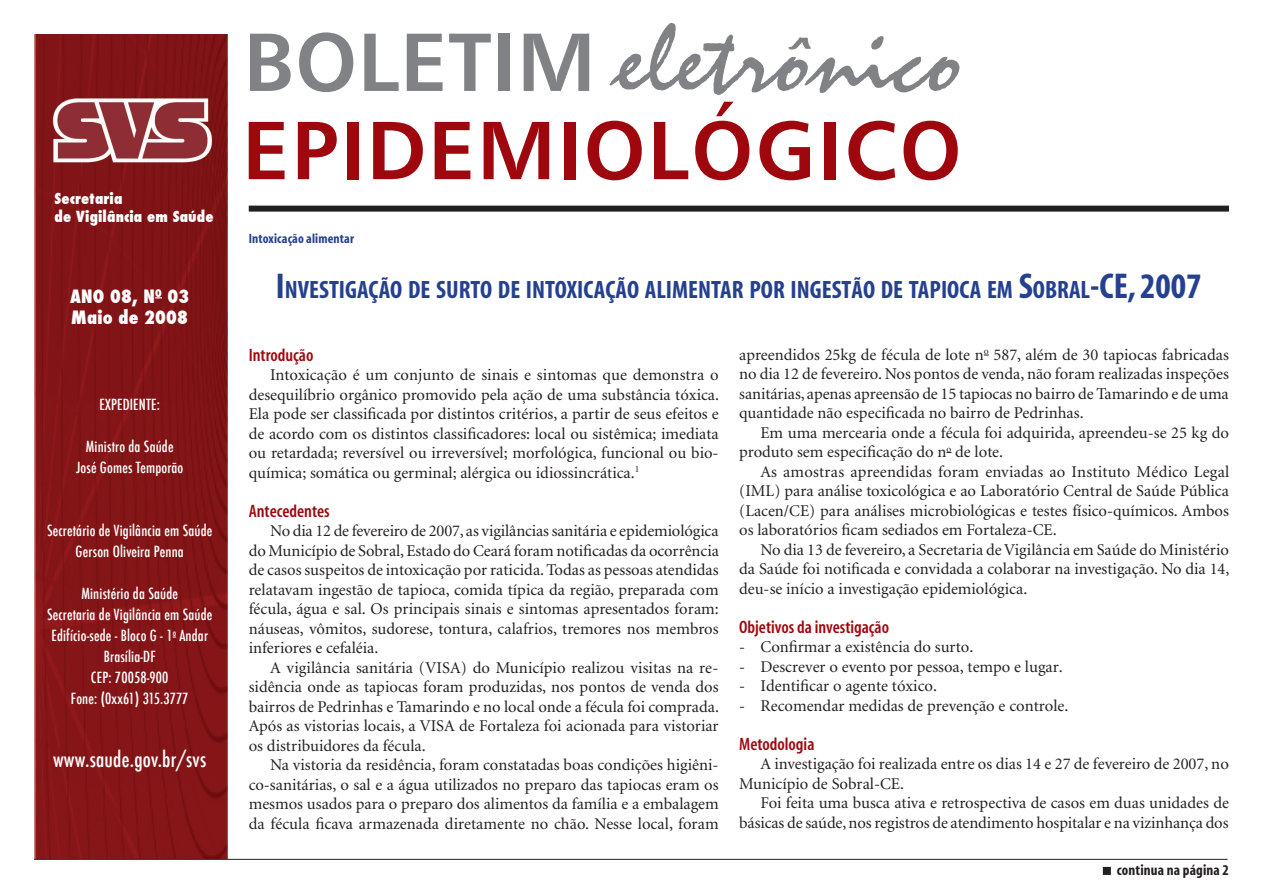
<style>
.page{position:relative;width:1263px;height:893px;background:#fff}
.page>*{position:absolute;margin:0;border:0;box-sizing:border-box;transform-origin:0 0}
.t1{font:97.5px "Staccato 222 BT";letter-spacing:.01em;color:#808285}
.t2{font:82.5px "Humanist 777 BT Bold B";letter-spacing:.025em;color:#9d070d}
.t3{font:82.5px "Humanist 777 BT Bold B";letter-spacing:.01em;color:#808285}
.t4{font:700 condensed 25.2px "Myriad";color:#25408f}
.t5{font:500 condensed 21px "Futura";letter-spacing:.01em;color:#fff}
.t6{font:600 condensed 18px "Myriad";color:#9d070d}
.t7{font:800 condensed 18px/21px "Futura";letter-spacing:.01em;color:#fff}
.t8{font:16.5px/19.5px "Minion";color:#231f20;text-align:justify}
.t9{font:500 condensed 15px/21px "Futura";letter-spacing:.01em;color:#fff;text-align:center}
.t10{font:800 condensed 15px/18px "Futura";letter-spacing:.01em;color:#fff}
.t11{font:700 condensed 15px "Myriad";letter-spacing:.01em;color:#231f20}
.t12{font:700 condensed 13.5px "Myriad";letter-spacing:.01em;color:#25408f}
.s1{font-size:36px}
</style>
<div class="page">
<img style="left:34px;top:34px;width:193px;height:825px">
<hr style="left:34px;top:859px;width:1193px;height:1px;background:#231f20">
<div style="left:249px;top:206px;width:980px;height:6px;background:#231f20"></div>
<div style="left:1103px;top:868px;width:7px;height:6px;background:#231f20"></div>
<div style="left:1103px;top:867px;width:8px;height:8px;border:2px solid #231f20"></div>
<p class="t10" style="left:55px;top:189px;width:161px">Secretaria<br>de Vigilância em Saúde</p>
<p class="t7" style="left:70px;top:286px;width:121px">ANO 08, N<sup>O</sup> 03<br>Maio de 2008</p>
<p class="t9" style="left:100px;top:394px;width:62px">EXPEDIENTE:</p>
<p class="t9" style="left:76px;top:436px;width:109px">Ministro da Saúde<br>José Gomes Temporão</p>
<p class="t9" style="left:47px;top:520px;width:167px">Secretário de Vigilância em Saúde<br>Gerson Oliveira Penna</p>
<p class="t9" style="left:47px;top:583px;width:167px">Ministério da Saúde<br>Secretaria de Vigilância em Saúde<br>Edifício-sede - Bloco G - 1<sup>o</sup> Andar<br>Brasília-DF<br>CEP: 70058-900<br>Fone: (0xx61) 315.3777</p>
<p class="t5" style="left:53px;top:746px;width:155px">www.saude.gov.br/svs</p>
<h1 class="t1" style="left:620px;top:5px;width:347px">eletrônico</h1>
<h2 class="t2" style="left:242px;top:98px;width:721px">EPIDEMIOLÓGICO</h2>
<h2 class="t3" style="left:244px;top:10px;width:353px">BOLETIM</h2>
<p class="t12" style="left:249px;top:231px;width:107px">Intoxicação alimentar</p>
<h3 class="t4" style="left:276px;top:277px;width:927px"><span class="s1">I</span>NVESTIGAÇÃO DE SURTO DE INTOXICAÇÃO ALIMENTAR POR INGESTÃO DE TAPIOCA EM <span class="s1">S</span>OBRAL<span class="s1">-CE, 2007</span></h3>
<p class="t6" style="left:249px;top:346px;width:66px">Introdução</p>
<p class="t8" style="left:249px;top:366px;width:472px;text-indent:21px">Intoxicação é um conjunto de sinais e sintomas que demonstra o desequilíbrio orgânico promovido pela ação de uma substância tóxica.<br>Ela pode ser classificada por distintos critérios, a partir de seus efeitos e de acordo com os distintos classificadores: local ou sistêmica; imediata ou retardada; reversível ou irreversível; morfológica, funcional ou bio&shy;química; somática ou germinal; alérgica ou idiossincrática.<sup>1</sup></p>
<p class="t6" style="left:249px;top:502px;width:82px">Antecedentes</p>
<p class="t8" style="left:249px;top:522px;width:472px;text-indent:21px">No dia 12 de fevereiro de 2007, as vigilâncias sanitária e epidemiológica do Município de Sobral, Estado do Ceará foram notificadas da ocorrência de casos suspeitos de intoxicação por raticida. Todas as pessoas atendidas relatavam ingestão de tapioca, comida típica da região, preparada com fécula, água e sal. Os principais sinais e sintomas apresentados foram: náuseas, vômitos, sudorese, tontura, calafrios, tremores nos membros inferiores e cefaléia.</p>
<p class="t8" style="left:249px;top:658px;width:472px;text-indent:21px">A vigilância sanitária (VISA) do Município realizou visitas na re&shy;sidência onde as tapiocas foram produzidas, nos pontos de venda dos bairros de Pedrinhas e Tamarindo e no local onde a fécula foi comprada.<br>Após as vistorias locais, a VISA de Fortaleza foi acionada para vistoriar os distribuidores da fécula.</p>
<p class="t8" style="left:249px;top:756px;width:471px;text-indent:21px">Na vistoria da residência, foram constatadas boas condições higiêni&shy;co-sanitárias, o sal e a água utilizados no preparo das tapiocas eram os mesmos usados para o preparo dos alimentos da família e a embalagem da fécula ficava armazenada diretamente no chão. Nesse local, foram</p>
<p class="t8" style="left:739px;top:345px;width:491px">apreendidos 25kg de fécula de lote n<sup>o</sup> 587, além de 30 tapiocas fabricadas no dia 12 de fevereiro. Nos pontos de venda, não foram realizadas inspeções sanitárias, apenas apreensão de 15 tapiocas no bairro de Tamarindo e de uma quantidade não especificada no bairro de Pedrinhas.</p>
<p class="t8" style="left:739px;top:423px;width:491px;text-indent:21px">Em uma mercearia onde a fécula foi adquirida, apreendeu-se 25 kg do produto sem especificação do n<sup>o</sup> de lote.</p>
<p class="t8" style="left:739px;top:462px;width:491px;text-indent:21px">As amostras apreendidas foram enviadas ao Instituto Médico Legal (IML) para análise toxicológica e ao Laboratório Central de Saúde Pública (Lacen/CE) para análises microbiológicas e testes físico-químicos. Ambos os laboratórios ficam sediados em Fortaleza-CE.</p>
<p class="t8" style="left:739px;top:540px;width:492px;text-indent:21px">No dia 13 de fevereiro, a Secretaria de Vigilância em Saúde do Ministério da Saúde foi notificada e convidada a colaborar na investigação. No dia 14, deu-se início a investigação epidemiológica.</p>
<p class="t6" style="left:739px;top:618px;width:151px">Objetivos da investigação</p>
<p class="t8" style="left:739px;top:638px;width:236px">- Confirmar a existência do surto.</p>
<p class="t8" style="left:739px;top:657px;width:325px">- Descrever o evento por pessoa, tempo e lugar.</p>
<p class="t8" style="left:739px;top:677px;width:199px">- Identificar o agente tóxico.</p>
<p class="t8" style="left:739px;top:696px;width:331px">- Recomendar medidas de prevenção e controle.</p>
<p class="t6" style="left:739px;top:735px;width:77px">Metodologia</p>
<p class="t8" style="left:739px;top:755px;width:491px;text-indent:21px">A investigação foi realizada entre os dias 14 e 27 de fevereiro de 2007, no<br>Município de Sobral-CE.</p>
<p class="t8" style="left:739px;top:794px;width:491px;text-align:right">Foi feita uma busca ativa e retrospectiva de casos em duas unidades de básicas de saúde, nos registros de atendimento hospitalar e na vizinhança dos</p>
<p class="t11" style="left:1117px;top:862px;width:114px">continua na página 2</p>
</div>
